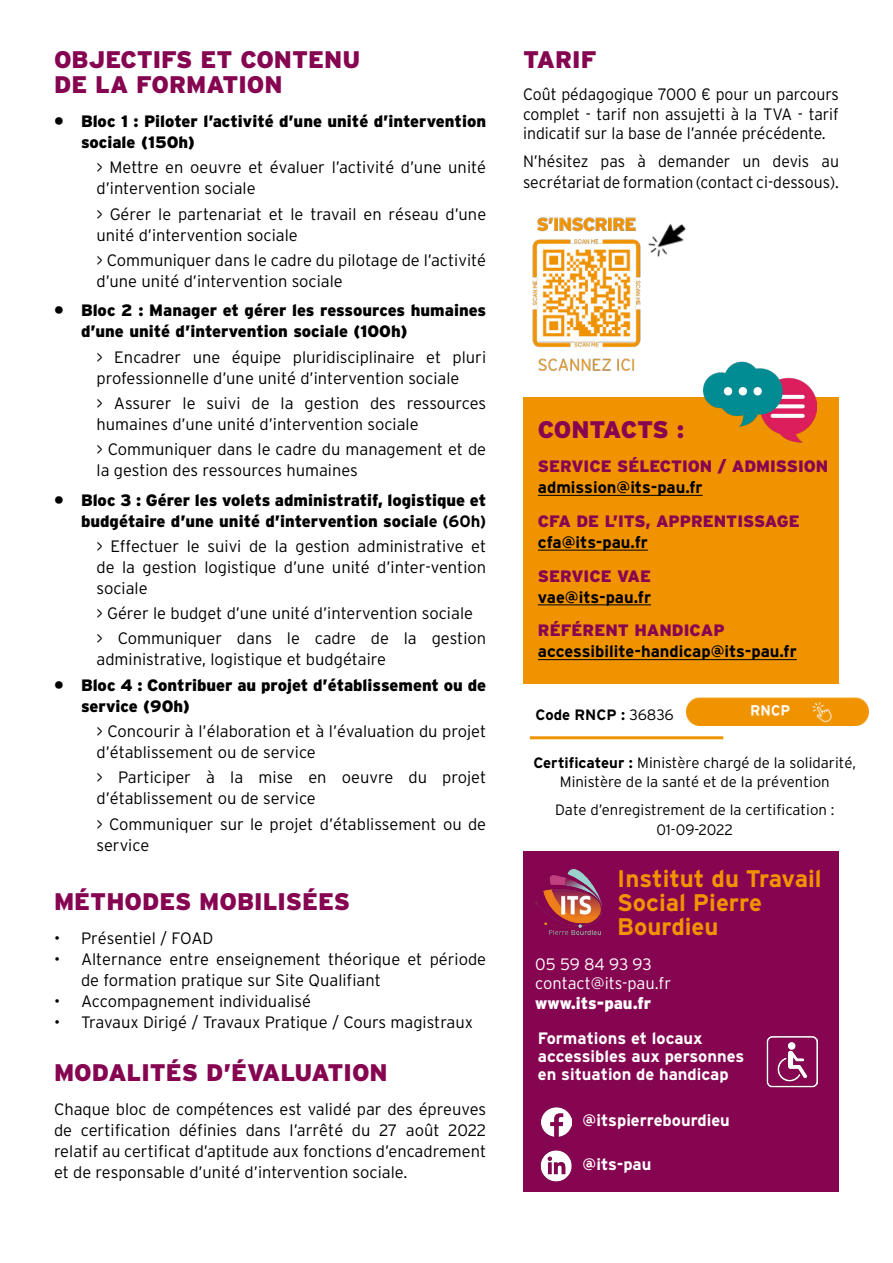
<style>
.page{position:relative;width:893px;height:1263px;background:#fff}
.page>*{position:absolute;margin:0;border:0;box-sizing:border-box;transform-origin:0 0}
.t1{font:900 24px/25.5px "Interstate";color:#860551}
.t2{font:700 24px/24px "Interstate";color:#f09300}
.t3{font:900 24px "Interstate";letter-spacing:-.025em;color:#860551}
.t4{font:300 16.5px/21px "Interstate";color:#000}
.t5{font:900 16.5px/21px "Interstate";color:#000}
.t6{font:300 16.5px/19.5px "Interstate";color:#000;text-align:justify;scale:.96 1}
.t7{font:700 16.5px/18px "Interstate";color:#fff}
.t8{font:700 16.5px "Interstate";color:#000}
.t9{font:900 16.5px "Interstate";color:#860551}
.t10{font:300 16.5px/19.5px "Interstate";letter-spacing:-.005em;color:#fff}
.t11{font:900 16.5px "Interstate";color:#fff}
.t12{font:300 15px/19.5px "Interstate";color:#000;text-align:center}
.t13{font:700 15px "Interstate";color:#000}
.s1{font-weight:700}
.s2{font-weight:300}
</style>
<div class="page">
<div style="left:523px;top:397px;width:316px;height:287px;background:#f09300"></div>
<hr style="left:538px;top:495px;width:165px;height:1px;background:#000">
<hr style="left:538px;top:550px;width:110px;height:1px;background:#000">
<hr style="left:538px;top:605px;width:113px;height:1px;background:#000">
<hr style="left:538px;top:659px;width:259px;height:1px;background:#000">
<img style="left:704px;top:361px;width:112px;height:89px">
<div style="left:523px;top:851px;width:316px;height:341px;background:#860551"></div>
<img style="left:766px;top:1036px;width:52px;height:52px">
<img style="left:536px;top:869px;width:65px;height:67px">
<img style="left:542px;top:1107px;width:29px;height:30px">
<img style="left:540px;top:1150px;width:32px;height:32px">
<img style="left:532px;top:217px;width:109px;height:154px">
<img style="left:631px;top:217px;width:55px;height:58px">
<hr style="left:530px;top:736px;width:193px;height:3px;background:#f09300">
<img style="left:686px;top:697px;width:183px;height:28px">
<h1 class="t1" style="left:54px;top:46px;width:308px">OBJECTIFS ET CONTENU<br>DE LA FORMATION</h1>
<p class="t5" style="left:81px;top:111px;width:407px;text-indent:-27px">• Bloc 1 : Piloter l’activité d’une unité d’intervention sociale (150h)</p>
<p class="t4" style="left:97px;top:157px;width:391px">&gt; Mettre en oeuvre et évaluer l’activité d’une unité d’intervention sociale</p>
<p class="t4" style="left:97px;top:203px;width:391px">&gt; Gérer le partenariat et le travail en réseau d’une unité d’intervention sociale</p>
<p class="t4" style="left:97px;top:249px;width:391px">&gt; Communiquer dans le cadre du pilotage de l’activité d’une unité d’intervention sociale</p>
<p class="t5" style="left:81px;top:300px;width:407px;text-indent:-27px">• Bloc 2 : Manager et gérer les ressources humaines d’une unité d’intervention sociale (100h)</p>
<p class="t4" style="left:97px;top:346px;width:391px">&gt; Encadrer une équipe pluridisciplinaire et pluri professionnelle d’une unité d’intervention sociale</p>
<p class="t4" style="left:97px;top:392px;width:391px">&gt; Assurer le suivi de la gestion des ressources humaines d’une unité d’intervention sociale</p>
<p class="t4" style="left:97px;top:439px;width:391px">&gt; Communiquer dans le cadre du management et de la gestion des ressources humaines</p>
<p class="t5" style="left:54px;top:489px;width:434px;text-align:right">• Bloc 3 : Gérer les volets administratif, logistique et budgétaire d’une unité d’intervention social<span class="s1">e (60h)</span></p>
<p class="t4" style="left:97px;top:535px;width:391px;text-align:justify">&gt; Effectuer le suivi de la gestion administrative et de la gestion logistique d’une unité d’inter-vention sociale</p>
<p class="t4" style="left:97px;top:601px;width:391px;line-height:25.2px">&gt; Gérer le budget d’une unité d’intervention sociale<br>&gt; Communiquer dans le cadre de la gestion</p>
<p class="t4" style="left:97px;top:649px;width:291px">administrative, logistique et budgétaire</p>
<p class="t5" style="left:81px;top:674px;width:407px;text-indent:-27px">• Bloc 4 : Contribuer au projet d’établissement ou de service (90h)</p>
<p class="t4" style="left:97px;top:720px;width:391px">&gt; Concourir à l’élaboration et à l’évaluation du projet d’établissement ou de service</p>
<p class="t4" style="left:97px;top:767px;width:391px">&gt; Participer à la mise en oeuvre du projet d’établissement ou de service</p>
<p class="t4" style="left:97px;top:813px;width:391px">&gt; Communiquer sur le projet d’établissement ou de service</p>
<h1 class="t1" style="left:54px;top:888px;width:298px">MÉTHODES MOBILISÉES</h1>
<p class="t4" style="left:54px;top:927px;width:161px">• Présentiel / FOAD</p>
<p class="t4" style="left:81px;top:948px;width:407px;text-indent:-27px">• Alternance entre enseignement théorique et période de formation pratique sur Site Qualifiant</p>
<p class="t4" style="left:54px;top:990px;width:259px">• Accompagnement individualisé</p>
<p class="t4" style="left:54px;top:1011px;width:421px">• Travaux Dirigé / Travaux Pratique / Cours magistraux</p>
<h1 class="t1" style="left:54px;top:1060px;width:335px">MODALITÉS D’ÉVALUATION</h1>
<p class="t4" style="left:54px;top:1099px;width:434px;text-align:justify">Chaque bloc de compétences est validé par des épreuves de certification définies dans l’arrêté du 27 août 2022 relatif au certificat d’aptitude aux fonctions d’encadrement et de responsable d’unité d’intervention sociale.</p>
<h1 class="t1" style="left:523px;top:47px;width:75px">TARIF</h1>
<p class="t6" style="left:523px;top:85px;width:331px">Coût pédagogique 7000 € pour un parcours complet - tarif non assujetti à la TVA - tarif indicatif sur la base de l’année précédente.</p>
<p class="t6" style="left:523px;top:151px;width:331px;line-height:21px">N’hésitez pas à demander un devis au secrétariat de formation (contact ci-dessous).</p>
<h1 class="t3" style="left:538px;top:416px;width:148px">CONTACTS :</h1>
<p class="t9" style="left:538px;top:457px;width:292px">SERVICE SÉLECTION / ADMISSION</p>
<p class="t8" style="left:538px;top:478px;width:166px">admission@its-pau.fr</p>
<p class="t9" style="left:538px;top:512px;width:263px">CFA DE L’ITS, APPRENTISSAGE</p>
<p class="t8" style="left:538px;top:533px;width:111px">cfa@its-pau.fr</p>
<p class="t9" style="left:538px;top:566px;width:115px">SERVICE VAE</p>
<p class="t8" style="left:538px;top:588px;width:115px">vae@its-pau.fr</p>
<p class="t9" style="left:538px;top:621px;width:188px">RÉFÉRENT HANDICAP</p>
<p class="t8" style="left:538px;top:642px;width:260px">accessibilite-handicap@its-pau.fr</p>
<p class="t13" style="left:536px;top:706px;width:140px">Code RNCP : <span class="s2">36836</span></p>
<p class="t12" style="left:533px;top:752px;width:324px"><span class="s1">Certificateur :</span> Ministère chargé de la solidarité,<br>Ministère de la santé et de la prévention</p>
<p class="t12" style="left:555px;top:800px;width:281px">Date d’enregistrement de la certification :<br>01-09-2022</p>
<h1 class="t2" style="left:617px;top:866px;width:206px">Institut du Travail<br>Social Pierre<br>Bourdieu</h1>
<p class="t10" style="left:535px;top:954px;width:137px">05 59 84 93 93 contact@its-pau.fr</p>
<p class="t11" style="left:535px;top:993px;width:117px">www.its-pau.fr</p>
<p class="t7" style="left:538px;top:1029px;width:208px">Formations et locaux accessibles aux personnes en situation de handicap</p>
<p class="t7" style="left:583px;top:1111px;width:149px">@itspierrebourdieu</p>
<p class="t7" style="left:583px;top:1154px;width:70px">@its-pau</p>
</div>
